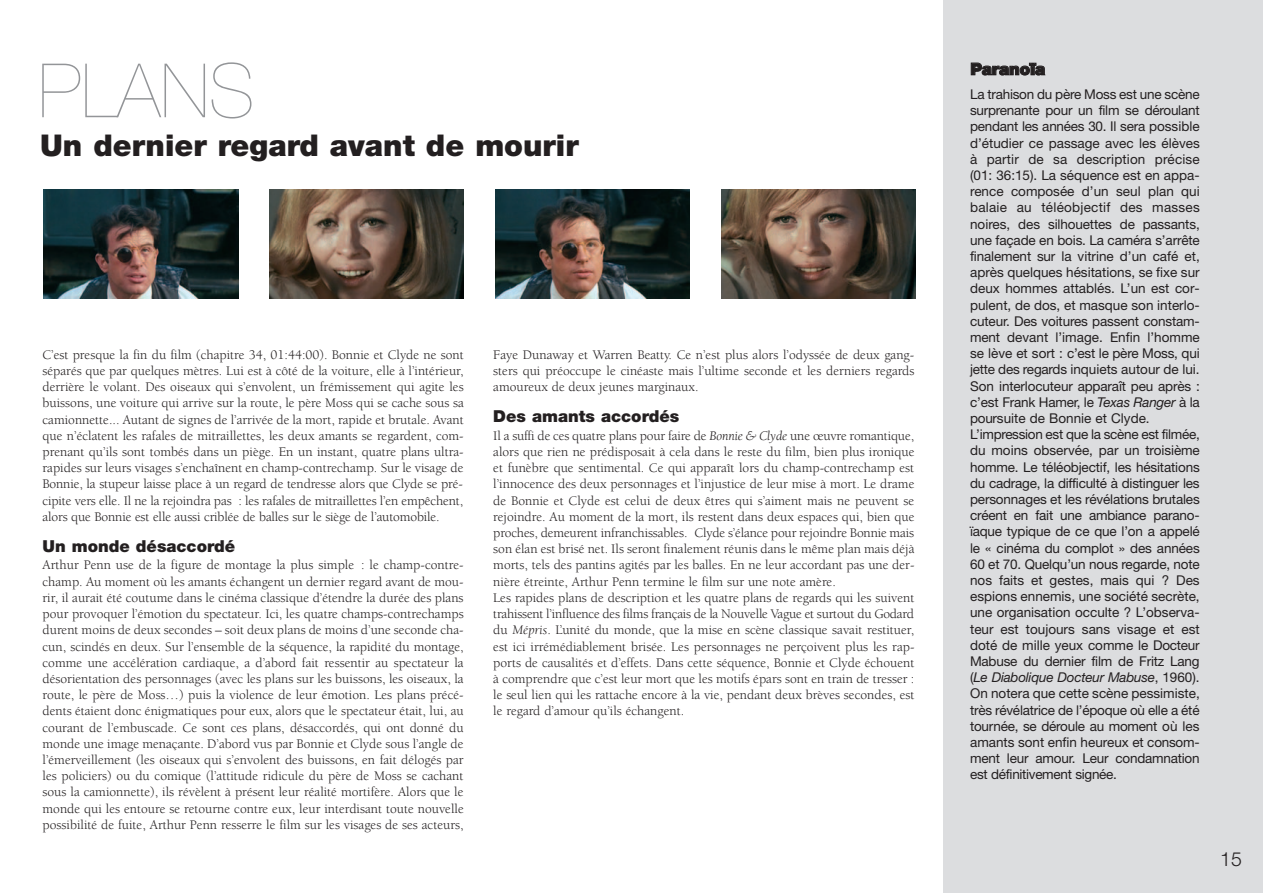
<style>
.page{position:relative;width:1263px;height:893px;background:#fff}
.page>*{position:absolute;margin:0;border:0;box-sizing:border-box;transform-origin:0 0}
.t1{font:200 75px "Helvetica Neue";color:#939598}
.t2{font:900 30px "Helvetica Neue";color:#231f20}
.t3{font:300 19.5px "Helvetica Neue";color:#231f20}
.t4{font:900 16.5px "Helvetica Neue";color:#231f20}
.t5{font:13.5px/16.2px "Berkeley";color:#231f20;text-align:justify}
.t6{font:13.5px/16.2px "Helvetica Neue";letter-spacing:-.01em;color:#231f20}
.s1{font-style:italic}
</style>
<div class="page">
<div style="left:943px;top:0;width:320px;height:893px;background:#dcdddf"></div>
<img style="left:44px;top:189px;width:194px;height:109px">
<img style="left:270px;top:189px;width:194px;height:109px">
<img style="left:495px;top:189px;width:195px;height:109px">
<img style="left:721px;top:189px;width:194px;height:109px">
<h1 class="t1" style="left:38px;top:64px;width:218px">PLANS</h1>
<h2 class="t2" style="left:40px;top:135px;width:540px">Un dernier regard avant de mourir</h2>
<p class="t5" style="left:43px;top:347px;width:423px">C’est presque la fin du film (chapitre 34, 01:44:00). Bonnie et Clyde ne sont séparés que par quelques mètres. Lui est à côté de la voiture, elle à l’intérieur, derrière le volant. Des oiseaux qui s’envolent, un frémissement qui agite les buissons, une voiture qui arrive sur la route, le père Moss qui se cache sous sa camionnette... Autant de signes de l’arrivée de la mort, rapide et brutale. Avant que n’éclatent les rafales de mitraillettes, les deux amants se regardent, com&shy;prenant qu’ils sont tombés dans un piège. En un instant, quatre plans ultra&shy;rapides sur leurs visages s’enchaînent en champ-contrechamp. Sur le visage de Bonnie, la stupeur laisse place à un regard de tendresse alors que Clyde se pré&shy;cipite vers elle. Il ne la rejoindra pas : les rafales de mitraillettes l’en empêchent, alors que Bonnie est elle aussi criblée de balles sur le siège de l’automobile.</p>
<p class="t4" style="left:43px;top:540px;width:194px">Un monde désaccordé</p>
<p class="t5" style="left:43px;top:558px;width:423px">Arthur Penn use de la figure de montage la plus simple : le champ-contre&shy;champ. Au moment où les amants échangent un dernier regard avant de mou&shy;rir, il aurait été coutume dans le cinéma classique d’étendre la durée des plans pour provoquer l’émotion du spectateur. Ici, les quatre champs-contrechamps durent moins de deux secondes – soit deux plans de moins d’une seconde cha&shy;cun, scindés en deux. Sur l’ensemble de la séquence, la rapidité du montage, comme une accélération cardiaque, a d’abord fait ressentir au spectateur la désorientation des personnages (avec les plans sur les buissons, les oiseaux, la route, le père de Moss…) puis la violence de leur émotion. Les plans précé&shy;dents étaient donc énigmatiques pour eux, alors que le spectateur était, lui, au courant de l’embuscade. Ce sont ces plans, désaccordés, qui ont donné du monde une image menaçante. D’abord vus par Bonnie et Clyde sous l’angle de l’émerveillement (les oiseaux qui s’envolent des buissons, en fait délogés par les policiers) ou du comique (l’attitude ridicule du père de Moss se cachant sous la camionnette), ils révèlent à présent leur réalité mortifère. Alors que le monde qui les entoure se retourne contre eux, leur interdisant toute nouvelle possibilité de fuite, Arthur Penn resserre le film sur les visages de ses acteurs,</p>
<p class="t5" style="left:493px;top:347px;width:423px">Faye Dunaway et Warren Beatty. Ce n’est plus alors l’odyssée de deux gang&shy;sters qui préoccupe le cinéaste mais l’ultime seconde et les derniers regards amoureux de deux jeunes marginaux.</p>
<p class="t4" style="left:493px;top:411px;width:187px">Des amants accordés</p>
<p class="t5" style="left:493px;top:429px;width:423px;text-align:left">Il a suffi de ces quatre plans pour faire de <span class="s1">Bonnie &amp; Clyde</span> une œuvre romantique, alors que rien ne prédisposait à cela dans le reste du film, bien plus ironique et funèbre que sentimental. Ce qui apparaît lors du champ-contrechamp est l’innocence des deux personnages et l’injustice de leur mise à mort. Le drame de Bonnie et Clyde est celui de deux êtres qui s’aiment mais ne peuvent se rejoindre. Au moment de la mort, ils restent dans deux espaces qui, bien que proches, demeurent infranchissables. Clyde s’élance pour rejoindre Bonnie mais son élan est brisé net. Ils seront finalement réunis dans le même plan mais déjà morts, tels des pantins agités par les balles. En ne leur accordant pas une der&shy;nière étreinte, Arthur Penn termine le film sur une note amère.<br>Les rapides plans de description et les quatre plans de regards qui les suivent trahissent l’influence des films français de la Nouvelle Vague et surtout du Godard du <span class="s1">Mépris</span>. L’unité du monde, que la mise en scène classique savait restituer, est ici irrémédiablement brisée. Les personnages ne perçoivent plus les rap&shy;ports de causalités et d’effets. Dans cette séquence, Bonnie et Clyde échouent à comprendre que c’est leur mort que les motifs épars sont en train de tresser : le seul lien qui les rattache encore à la vie, pendant deux brèves secondes, est le regard d’amour qu’ils échangent.</p>
<p class="t4" style="left:970px;top:63px;width:76px">Paranoïa</p>
<p class="t6" style="left:970px;top:87px;width:231px">La trahison du père Moss est une scène surprenante pour un film se déroulant pendant les années 30. Il sera possible d’étudier ce passage avec les élèves à partir de sa description précise (01: 36:15). La séquence est en appa&shy;rence composée d’un seul plan qui balaie au téléobjectif des masses noires, des silhouettes de passants, une façade en bois. La caméra s’arrête finalement sur la vitrine d’un café et, après quelques hésitations, se fixe sur deux hommes attablés. L’un est cor&shy;pulent, de dos, et masque son interlo&shy;cuteur. Des voitures passent constam&shy;ment devant l’image. Enfin l’homme se lève et sort : c’est le père Moss, qui jette des regards inquiets autour de lui.<br>Son interlocuteur apparaît peu après : c’est Frank Hamer, le <span class="s1">Texas Ranger</span> à la poursuite de Bonnie et Clyde.<br>L’impression est que la scène est filmée, du moins observée, par un troisième homme. Le téléobjectif, les hésitations du cadrage, la difficulté à distinguer les personnages et les révélations brutales créent en fait une ambiance parano&shy;ïaque typique de ce que l’on a appelé le « cinéma du complot » des années 60 et 70. Quelqu’un nous regarde, note nos faits et gestes, mais qui ? Des espions ennemis, une société secrète, une organisation occulte ? L’observa&shy;teur est toujours sans visage et est doté de mille yeux comme le Docteur Mabuse du dernier film de Fritz Lang (<span class="s1">Le Diabolique Docteur Mabuse</span>, 1960).<br>On notera que cette scène pessimiste, très révélatrice de l’époque où elle a été tournée, se déroule au moment où les amants sont enfin heureux et consom&shy;ment leur amour. Leur condamnation est définitivement signée.</p>
<h3 class="t3" style="left:1220px;top:852px;width:23px">15</h3>
</div>
